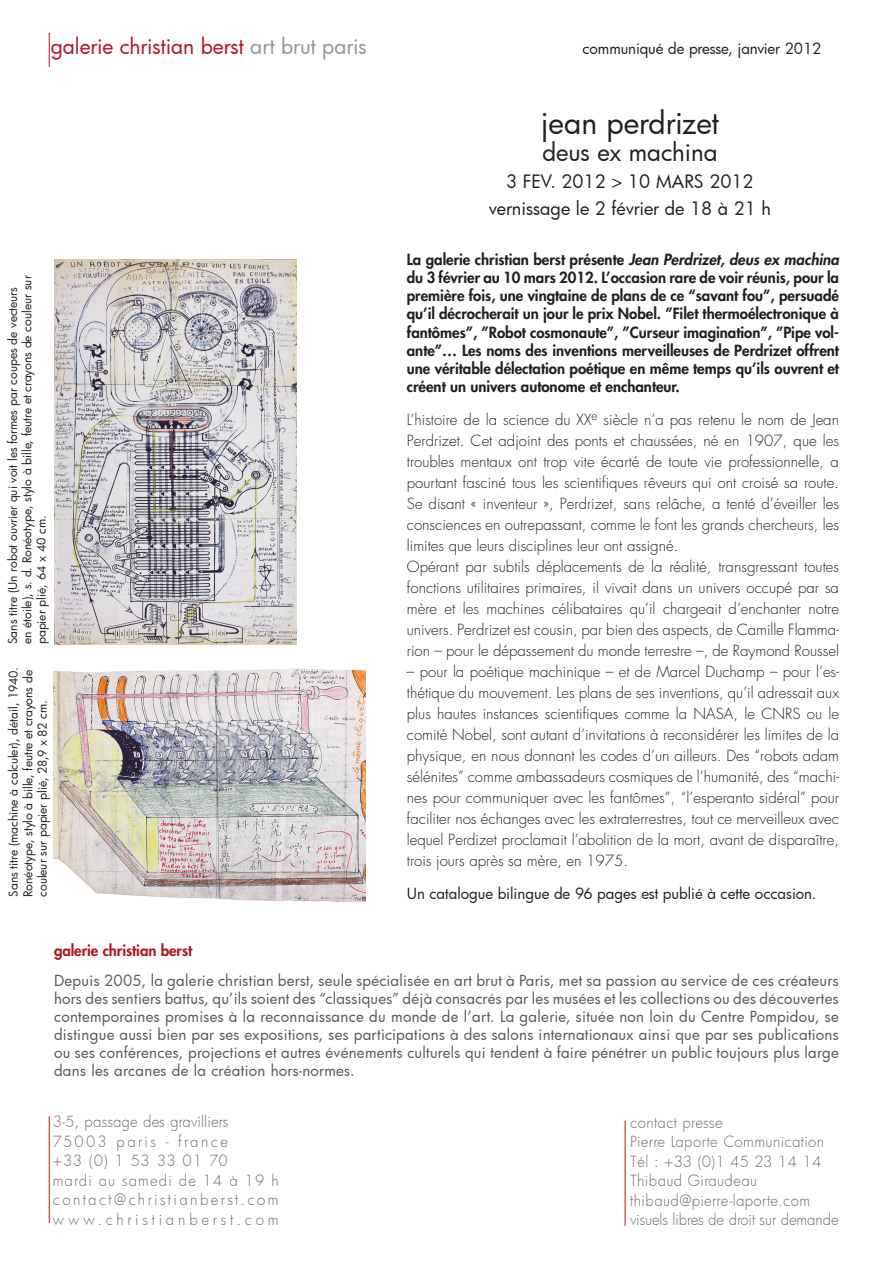
<style>
.page{position:relative;width:893px;height:1263px;background:#fff}
.page>*{position:absolute;margin:0;border:0;box-sizing:border-box;transform-origin:0 0}
.t1{font:30px "Futura";letter-spacing:-.005em;color:#231f20}
.t2{font:24px "Futura";color:#231f20}
.t3{font:21px "Futura";color:#b2161c}
.t4{font:18px "Futura";color:#231f20}
.t5{font:300 15px/21px "Futura LT";color:#231f20;text-align:justify}
.t6{font:15px/18px "Futura";letter-spacing:.02em;color:#57585a;text-align:justify}
.t7{font:800 15px/18px "Futura LT";color:#231f20;text-align:justify}
.t8{font:300 15px "Futura";letter-spacing:.03em;color:#6c6d70}
.t9{font:15px "Futura";letter-spacing:-.005em;color:#231f20}
.t10{font:300 15px "Futura";letter-spacing:-.005em;color:#6c6d70}
.t11{font:300 15px "Futura";letter-spacing:.16em;color:#6c6d70}
.t12{font:300 15px "Futura";letter-spacing:.005em;color:#6c6d70}
.t13{font:300 15px "Futura";letter-spacing:.255em;color:#6c6d70}
.t14{font:300 15px "Futura";letter-spacing:.075em;color:#6c6d70}
.t15{font:800 15px "Futura LT";letter-spacing:-.005em;color:#b2161c}
.t16{font:300 15px "Futura";letter-spacing:.155em;color:#6c6d70}
.t17{font:12px/14.4px "Futura";letter-spacing:-.005em;color:#231f20}
.s1{color:#939598}
.s2{font-style:italic}
</style>
<div class="page">
<hr style="left:49px;top:33px;width:1px;height:34px;background:#b2161c">
<hr style="left:49px;top:1116px;width:1px;height:107px;background:#b2161c">
<img style="left:54px;top:259px;width:243px;height:386px">
<hr style="left:625px;top:1120px;width:1px;height:106px;background:#b2161c">
<img style="left:54px;top:668px;width:312px;height:234px">
<p class="t3" style="left:51px;top:32px;width:318px">galerie christian berst <span class="s1">art brut paris</span></p>
<p class="t17" style="left:5px;top:644px;width:370px;rotate:-90deg">Sans titre (Un robot ouvrier qui voit les formes par coupes de vecteurs en étoile), s. d. Ronéotype, stylo à bille, feutre et crayons de couleur sur papier plié, 64 x 40 cm.</p>
<p class="t17" style="left:6px;top:897px;width:232px;rotate:-90deg">Sans titre (machine à calculer), détail, 1940.<br>Ronéotype, stylo à bille, feutre et crayons de couleur sur papier plié, 28,9 x 82 cm.</p>
<p class="t9" style="left:583px;top:38px;width:240px">communiqué de presse, janvier 2012</p>
<p class="t1" style="left:541px;top:102px;width:180px">jean perdrizet</p>
<p class="t2" style="left:542px;top:136px;width:177px">deus ex machina</p>
<p class="t4" style="left:506px;top:169px;width:249px">3 FEV. 2012 &gt; 10 MARS 2012</p>
<p class="t4" style="left:489px;top:196px;width:284px">vernissage le 2 février de 18 à 21 h</p>
<p class="t7" style="left:407px;top:251px;width:434px">La galerie christian berst présente <span class="s2">Jean Perdrizet, deus ex machina </span>du 3 février au 10 mars 2012. L’occasion rare de voir réunis, pour la première fois, une vingtaine de plans de ce “savant fou”, persuadé qu’il décrocherait un jour le prix Nobel. ”Filet thermoélectronique à fantômes”, ”Robot cosmonaute”, ”Curseur imagination”, ”Pipe vol&shy;ante”… Les noms des inventions merveilleuses de Perdrizet offrent une véritable délectation poétique en même temps qu’ils ouvrent et créent un univers autonome et enchanteur.</p>
<p class="t5" style="left:407px;top:409px;width:434px">L’histoire de la science du XX<sup>e</sup> siècle n’a pas retenu le nom de Jean Perdrizet. Cet adjoint des ponts et chaussées, né en 1907, que les troubles mentaux ont trop vite écarté de toute vie professionnelle, a pourtant fasciné tous les scientifiques rêveurs qui ont croisé sa route.<br>Se disant « inventeur », Perdrizet, sans relâche, a tenté d’éveiller les consciences en outrepassant, comme le font les grands chercheurs, les limites que leurs disciplines leur ont assigné.</p>
<p class="t5" style="left:407px;top:556px;width:434px">Opérant par subtils déplacements de la réalité, transgressant toutes fonctions utilitaires primaires, il vivait dans un univers occupé par sa mère et les machines célibataires qu’il chargeait d’enchanter notre univers. Perdrizet est cousin, par bien des aspects, de Camille Flamma&shy;rion – pour le dépassement du monde terrestre –, de Raymond Roussel</p>
<p class="t5" style="left:407px;top:661px;width:434px">– pour la poétique machinique – et de Marcel Duchamp – pour l’es&shy;thétique du mouvement. Les plans de ses inventions, qu’il adressait aux plus hautes instances scientifiques comme la NASA, le CNRS ou le comité Nobel, sont autant d’invitations à reconsidérer les limites de la physique, en nous donnant les codes d’un ailleurs. Des “robots adam sélénites” comme ambassadeurs cosmiques de l’humanité, des “machi&shy;nes pour communiquer avec les fantômes”, “l’esperanto sidéral” pour faciliter nos échanges avec les extraterrestres, tout ce merveilleux avec lequel Perdizet proclamait l’abolition de la mort, avant de disparaître, trois jours après sa mère, en 1975.</p>
<p class="t9" style="left:407px;top:883px;width:411px">Un catalogue bilingue de 96 pages est publié à cette occasion.</p>
<p class="t15" style="left:54px;top:941px;width:140px">galerie christian berst</p>
<p class="t6" style="left:54px;top:972px;width:786px">Depuis 2005, la galerie christian berst, seule spécialisée en art brut à Paris, met sa passion au service de ces créateurs hors des sentiers battus, qu’ils soient des “classiques” déjà consacrés par les musées et les collections ou des découvertes contemporaines promises à la reconnaissance du monde de l’art. La galerie, située non loin du Centre Pompidou, se distingue aussi bien par ses expositions, ses participations à des salons internationaux ainsi que par ses publications ou ses conférences, projections et autres événements culturels qui tendent à faire pénétrer un public toujours plus large dans les arcanes de la création hors-normes.</p>
<p class="t12" style="left:53px;top:1111px;width:177px">3-5, passage des gravilliers</p>
<p class="t16" style="left:53px;top:1131px;width:177px">75003 paris - france</p>
<p class="t8" style="left:53px;top:1150px;width:177px">+33 (0) 1 53 33 01 70</p>
<p class="t14" style="left:53px;top:1170px;width:227px">mardi au samedi de 14 à 19 h</p>
<p class="t11" style="left:53px;top:1189px;width:227px">contact@christianberst.com</p>
<p class="t13" style="left:53px;top:1209px;width:228px">www.christianberst.com</p>
<p class="t8" style="left:630px;top:1112px;width:94px">contact presse</p>
<p class="t8" style="left:630px;top:1131px;width:196px">Pierre Laporte Communication</p>
<p class="t8" style="left:630px;top:1151px;width:193px">Tél : +33 (0)1 45 23 14 14</p>
<p class="t8" style="left:630px;top:1170px;width:129px">Thibaud Giraudeau</p>
<p class="t8" style="left:630px;top:1190px;width:182px">thibaud@pierre-laporte.com</p>
<p class="t10" style="left:630px;top:1209px;width:210px">visuels libres de droit sur demande</p>
</div>
